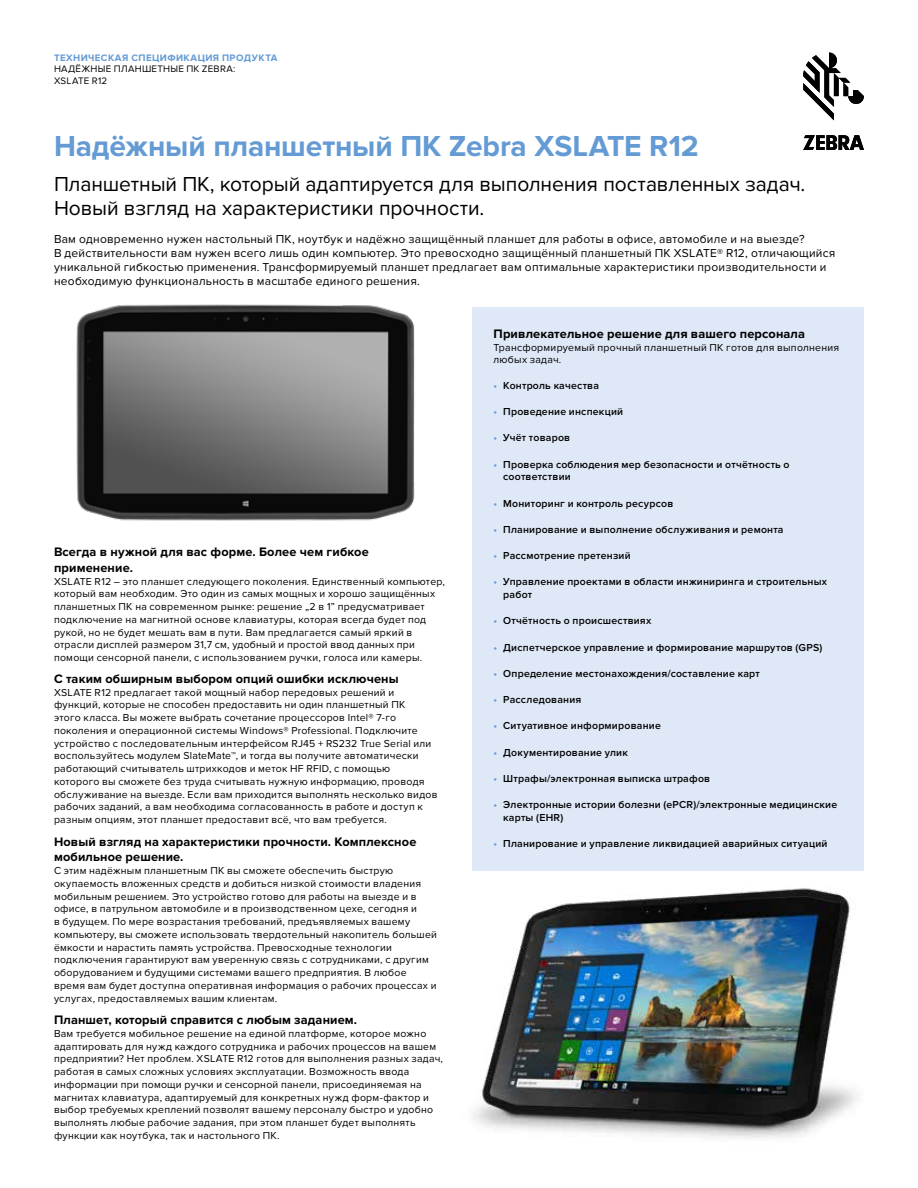
<style>
.page{position:relative;width:918px;height:1188px;background:#fff}
.page>*{position:absolute;margin:0;border:0;box-sizing:border-box;transform-origin:0 0}
.t1{font:700 30px "Proxima Nova";letter-spacing:-.005em;color:#649bd4}
.t2{font:21px/24px "Proxima Nova";letter-spacing:-.005em;color:#000}
.t3{font:700 12.75px/15.8px "Proxima Nova";letter-spacing:.01em;color:#000}
.t4{font:12px/14.2px "Proxima Nova";letter-spacing:.02em;color:#000}
.t5{font:10.5px/12.8px "Proxima Nova";letter-spacing:.025em;color:#000}
.t6{font:600 10.5px/12.8px "Proxima Nova";letter-spacing:.02em;color:#000}
.t7{font:9.75px/11.2px "Proxima Nova";letter-spacing:.025em;color:#000}
.t8{font:700 9.75px "Proxima Nova";letter-spacing:.04em;color:#649bd4}
.s1{color:#649bd4}
</style>
<div class="page">
<div style="left:472px;top:307px;width:392px;height:563px;background:#dfe8f6"></div>
<img style="left:76px;top:304px;width:339px;height:217px">
<img style="left:472px;top:870px;width:392px;height:268px">
<svg style="left:803px;top:53px;width:61px;height:67px"></svg>
<svg style="left:803px;top:135px;width:61px;height:15px"></svg>
<p class="t8" style="left:54px;top:52px;width:225px">ТЕХНИЧЕСКАЯ СПЕЦИФИКАЦИЯ ПРОДУКТА</p>
<p class="t7" style="left:54px;top:64px;width:183px">НАДЁЖНЫЕ ПЛАНШЕТНЫЕ ПК ZEBRA:<br>XSLATE R12</p>
<h1 class="t1" style="left:54px;top:129px;width:646px">Надёжный планшетный ПК Zebra XSLATE R12</h1>
<h2 class="t2" style="left:54px;top:172px;width:753px">Планшетный ПК, который адаптируется для выполнения поставленных задач.<br>Новый взгляд на характеристики прочности.</h2>
<p class="t4" style="left:54px;top:232px;width:783px">Вам одновременно нужен настольный ПК, ноутбук и надёжно защищённый планшет для работы в офисе, автомобиле и на выезде?<br>В действительности вам нужен всего лишь один компьютер. Это превосходно защищённый планшетный ПК XSLATE® R12, отличающийся уникальной гибкостью применения. Трансформируемый планшет предлагает вам оптимальные характеристики производительности и необходимую функциональность в масштабе единого решения.</p>
<p class="t3" style="left:54px;top:544px;width:316px">Всегда в нужной для вас форме. Более чем гибкое применение.</p>
<p class="t5" style="left:54px;top:575px;width:392px">XSLATE R12 – это планшет следующего поколения. Единственный компьютер, который вам необходим. Это один из самых мощных и хорошо защищённых планшетных ПК на современном рынке: решение „2 в 1” предусматривает подключение на магнитной основе клавиатуры, которая всегда будет под рукой, но не будет мешать вам в пути. Вам предлагается самый яркий в отрасли дисплей размером 31,7 см, удобный и простой ввод данных при помощи сенсорной панели, с использованием ручки, голоса или камеры.</p>
<p class="t3" style="left:54px;top:671px;width:346px">С таким обширным выбором опций ошибки исключены</p>
<p class="t5" style="left:54px;top:686px;width:385px">XSLATE R12 предлагает такой мощный набор передовых решений и функций, которые не способен предоставить ни один планшетный ПК<br>этого класса. Вы можете выбрать сочетание процессоров Intel® 7-го поколения и операционной системы Windows® Professional. Подключите устройство с последовательным интерфейсом RJ45 + RS232 True Serial или воспользуйтесь модулем SlateMate™, и тогда вы получите автоматически работающий считыватель штрихкодов и меток HF RFID, с помощью которого вы сможете без труда считывать нужную информацию, проводя обслуживание на выезде. Если вам приходится выполнять несколько видов рабочих заданий, а вам необходима согласованность в работе и доступ к разным опциям, этот планшет предоставит всё, что вам требуется.</p>
<p class="t3" style="left:54px;top:834px;width:364px">Новый взгляд на характеристики прочности. Комплексное мобильное решение.</p>
<p class="t5" style="left:54px;top:864px;width:384px">С этим надёжным планшетным ПК вы сможете обеспечить быструю окупаемость вложенных средств и добиться низкой стоимости владения мобильным решением. Это устройство готово для работы на выезде и в офисе, в патрульном автомобиле и в производственном цехе, сегодня и<br>в будущем. По мере возрастания требований, предъявляемых вашему компьютеру, вы сможете использовать твердотельный накопитель большей ёмкости и нарастить память устройства. Превосходные технологии подключения гарантируют вам уверенную связь с сотрудниками, с другим оборудованием и будущими системами вашего предприятия. В любое время вам будет доступна оперативная информация о рабочих процессах и услугах, предоставляемых вашим клиентам.</p>
<p class="t3" style="left:54px;top:1012px;width:305px">Планшет, который справится с любым заданием.</p>
<p class="t5" style="left:54px;top:1027px;width:391px">Вам требуется мобильное решение на единой платформе, которое можно адаптировать для нужд каждого сотрудника и рабочих процессов на вашем предприятии? Нет проблем. XSLATE R12 готов для выполнения разных задач, работая в самых сложных условиях эксплуатации. Возможность ввода информации при помощи ручки и сенсорной панели, присоединяемая на магнитах клавиатура, адаптируемый для конкретных нужд форм-фактор и выбор требуемых креплений позволят вашему персоналу быстро и удобно выполнять любые рабочие задания, при этом планшет будет выполнять функции как ноутбука, так и настольного ПК.</p>
<p class="t3" style="left:494px;top:326px;width:313px">Привлекательное решение для вашего персонала</p>
<p class="t5" style="left:494px;top:341px;width:347px">Трансформируемый прочный планшетный ПК готов для выполнения любых задач.</p>
<p class="t6" style="left:494px;top:379px;width:107px"><span class="s1">•</span> Контроль качества</p>
<p class="t6" style="left:494px;top:405px;width:131px"><span class="s1">•</span> Проведение инспекций</p>
<p class="t6" style="left:494px;top:432px;width:78px"><span class="s1">•</span> Учёт товаров</p>
<p class="t6" style="left:503px;top:458px;width:288px;text-indent:-10px"><span class="s1">•</span> Проверка соблюдения мер безопасности и отчётность о соответствии</p>
<p class="t6" style="left:494px;top:497px;width:181px"><span class="s1">•</span> Мониторинг и контроль ресурсов</p>
<p class="t6" style="left:494px;top:523px;width:292px"><span class="s1">•</span> Планирование и выполнение обслуживания и ремонта</p>
<p class="t6" style="left:494px;top:549px;width:139px"><span class="s1">•</span> Рассмотрение претензий</p>
<p class="t6" style="left:503px;top:576px;width:325px;text-indent:-10px"><span class="s1">•</span> Управление проектами в области инжиниринга и строительных работ</p>
<p class="t6" style="left:494px;top:615px;width:159px"><span class="s1">•</span> Отчётность о происшествиях</p>
<p class="t6" style="left:494px;top:641px;width:330px"><span class="s1">•</span> Диспетчерское управление и формирование маршрутов (GPS)</p>
<p class="t6" style="left:494px;top:667px;width:268px"><span class="s1">•</span> Определение местонахождения/составление карт</p>
<p class="t6" style="left:494px;top:693px;width:89px"><span class="s1">•</span> Расследования</p>
<p class="t6" style="left:494px;top:720px;width:169px"><span class="s1">•</span> Ситуативное информирование</p>
<p class="t6" style="left:494px;top:746px;width:136px"><span class="s1">•</span> Документирование улик</p>
<p class="t6" style="left:494px;top:772px;width:218px"><span class="s1">•</span> Штрафы/электронная выписка штрафов</p>
<p class="t6" style="left:503px;top:798px;width:335px;text-indent:-10px"><span class="s1">•</span> Электронные истории болезни (ePCR)/электронные медицинские карты (EHR)</p>
<p class="t6" style="left:494px;top:837px;width:335px"><span class="s1">•</span> Планирование и управление ликвидацией аварийных ситуаций</p>
</div>
